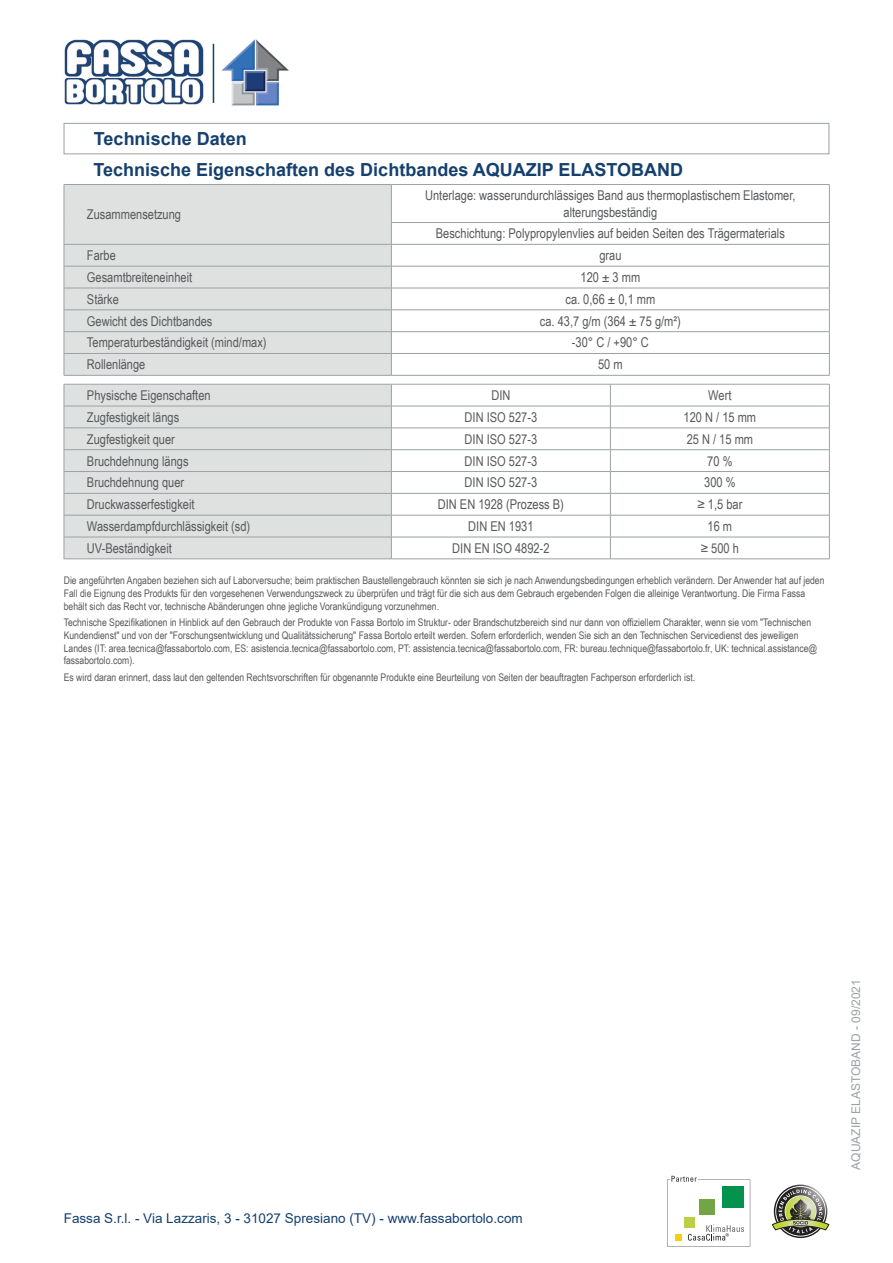
<style>
.page{position:relative;width:893px;height:1263px;background:#fff}
.page>*{position:absolute;margin:0;border:0;box-sizing:border-box;transform-origin:0 0}
.Titolo{font:700 18px "Arial";color:#15406e}
.normale_centrato{font:13.5px/16.2px "Arial Narrow";color:#57585a;text-align:center}
.normale_sx{font:13.5px "Arial Narrow";color:#57585a}
.t1{font:13.5px "Arial";color:#15406e}
.t2{font:12px "Arial";color:#9ba1a4}
.Disclaimer{font:10.5px/12.6px "Arial Narrow";color:#57585a}
</style>
<div class="page">
<svg style="left:667px;top:1176px;width:83px;height:71px"></svg>
<svg style="left:772px;top:1186px;width:57px;height:50px"></svg>
<img style="left:64px;top:39px;width:140px;height:66px">
<hr style="left:213px;top:44px;width:1px;height:59px;background:#15406e">
<img style="left:221px;top:39px;width:68px;height:67px">
<div style="left:64px;top:123px;width:765px;height:31px;border:1px solid #9ba1a4"></div>
<div style="left:65px;top:185px;width:326px;height:190px;background:#dfe1e1"></div>
<hr style="left:64px;top:184px;width:327px;height:1px;background:#9ba1a4">
<hr style="left:64px;top:185px;width:1px;height:37px;background:#9ba1a4">
<hr style="left:391px;top:184px;width:439px;height:1px;background:#9ba1a4">
<hr style="left:391px;top:185px;width:1px;height:37px;background:#9ba1a4">
<hr style="left:829px;top:185px;width:1px;height:37px;background:#9ba1a4">
<hr style="left:391px;top:222px;width:439px;height:1px;background:#9ba1a4">
<hr style="left:64px;top:244px;width:327px;height:1px;background:#9ba1a4">
<hr style="left:391px;top:244px;width:439px;height:1px;background:#9ba1a4">
<hr style="left:64px;top:266px;width:327px;height:1px;background:#9ba1a4">
<hr style="left:391px;top:266px;width:439px;height:1px;background:#9ba1a4">
<hr style="left:64px;top:288px;width:327px;height:1px;background:#9ba1a4">
<hr style="left:391px;top:288px;width:439px;height:1px;background:#9ba1a4">
<hr style="left:64px;top:310px;width:327px;height:1px;background:#9ba1a4">
<hr style="left:391px;top:310px;width:439px;height:1px;background:#9ba1a4">
<hr style="left:64px;top:331px;width:327px;height:1px;background:#9ba1a4">
<hr style="left:391px;top:331px;width:439px;height:1px;background:#9ba1a4">
<hr style="left:64px;top:353px;width:327px;height:1px;background:#9ba1a4">
<svg style="left:64px;top:222px;width:1px;height:153px"></svg>
<hr style="left:64px;top:375px;width:327px;height:1px;background:#9ba1a4">
<hr style="left:391px;top:353px;width:439px;height:1px;background:#9ba1a4">
<svg style="left:391px;top:223px;width:1px;height:152px"></svg>
<svg style="left:829px;top:223px;width:1px;height:152px"></svg>
<hr style="left:391px;top:375px;width:439px;height:1px;background:#9ba1a4">
<div style="left:65px;top:385px;width:326px;height:174px;background:#dfe1e1"></div>
<hr style="left:64px;top:384px;width:327px;height:1px;background:#9ba1a4">
<hr style="left:391px;top:384px;width:219px;height:1px;background:#9ba1a4">
<hr style="left:610px;top:384px;width:220px;height:1px;background:#9ba1a4">
<hr style="left:64px;top:406px;width:327px;height:1px;background:#9ba1a4">
<hr style="left:391px;top:406px;width:219px;height:1px;background:#9ba1a4">
<hr style="left:610px;top:406px;width:220px;height:1px;background:#9ba1a4">
<hr style="left:64px;top:428px;width:327px;height:1px;background:#9ba1a4">
<hr style="left:391px;top:428px;width:219px;height:1px;background:#9ba1a4">
<hr style="left:610px;top:428px;width:220px;height:1px;background:#9ba1a4">
<hr style="left:64px;top:449px;width:327px;height:1px;background:#9ba1a4">
<hr style="left:391px;top:449px;width:219px;height:1px;background:#9ba1a4">
<hr style="left:610px;top:449px;width:220px;height:1px;background:#9ba1a4">
<hr style="left:64px;top:471px;width:327px;height:1px;background:#9ba1a4">
<hr style="left:391px;top:471px;width:219px;height:1px;background:#9ba1a4">
<hr style="left:610px;top:471px;width:220px;height:1px;background:#9ba1a4">
<hr style="left:64px;top:493px;width:327px;height:1px;background:#9ba1a4">
<hr style="left:391px;top:493px;width:219px;height:1px;background:#9ba1a4">
<hr style="left:610px;top:493px;width:220px;height:1px;background:#9ba1a4">
<hr style="left:64px;top:515px;width:327px;height:1px;background:#9ba1a4">
<hr style="left:391px;top:515px;width:219px;height:1px;background:#9ba1a4">
<hr style="left:610px;top:515px;width:220px;height:1px;background:#9ba1a4">
<hr style="left:64px;top:537px;width:327px;height:1px;background:#9ba1a4">
<svg style="left:64px;top:384px;width:1px;height:175px"></svg>
<hr style="left:64px;top:559px;width:327px;height:1px;background:#9ba1a4">
<hr style="left:391px;top:537px;width:219px;height:1px;background:#9ba1a4">
<svg style="left:391px;top:384px;width:1px;height:175px"></svg>
<hr style="left:391px;top:559px;width:219px;height:1px;background:#9ba1a4">
<hr style="left:610px;top:537px;width:220px;height:1px;background:#9ba1a4">
<svg style="left:610px;top:384px;width:1px;height:175px"></svg>
<svg style="left:829px;top:384px;width:1px;height:175px"></svg>
<hr style="left:610px;top:559px;width:220px;height:1px;background:#9ba1a4">
<p class="Titolo" style="left:94px;top:126px;width:154px">Technische Daten</p>
<p class="Titolo" style="left:94px;top:157px;width:591px">Technische Eigenschaften des Dichtbandes AQUAZIP ELASTOBAND</p>
<p class="normale_sx" style="left:87px;top:205px;width:96px">Zusammensetzung</p>
<p class="normale_centrato" style="left:425px;top:187px;width:372px">Unterlage: wasserundurchlässiges Band aus thermoplastischem Elastomer, alterungsbeständig</p>
<p class="normale_centrato" style="left:436px;top:225px;width:350px">Beschichtung: Polypropylenvlies auf beiden Seiten des Trägermaterials</p>
<p class="normale_sx" style="left:87px;top:245px;width:30px">Farbe</p>
<p class="normale_centrato" style="left:599px;top:247px;width:24px">grau</p>
<p class="normale_sx" style="left:87px;top:267px;width:107px">Gesamtbreiteneinheit</p>
<p class="normale_centrato" style="left:580px;top:269px;width:61px">120 ± 3 mm</p>
<p class="normale_sx" style="left:87px;top:289px;width:33px">Stärke</p>
<p class="normale_centrato" style="left:565px;top:290px;width:91px">ca. 0,66 ± 0,1 mm</p>
<p class="normale_sx" style="left:87px;top:311px;width:127px">Gewicht des Dichtbandes</p>
<p class="normale_centrato" style="left:540px;top:312px;width:142px">ca. 43,7 g/m (364 ± 75 g/m²)</p>
<p class="normale_sx" style="left:87px;top:333px;width:181px">Temperaturbeständigkeit (mind/max)</p>
<p class="normale_centrato" style="left:572px;top:334px;width:78px">-30° C / +90° C</p>
<p class="normale_sx" style="left:87px;top:355px;width:60px">Rollenlänge</p>
<p class="normale_centrato" style="left:598px;top:356px;width:26px">50 m</p>
<p class="normale_sx" style="left:87px;top:385px;width:125px">Physische Eigenschaften</p>
<p class="normale_centrato" style="left:491px;top:387px;width:21px">DIN</p>
<p class="normale_centrato" style="left:708px;top:387px;width:25px">Wert</p>
<p class="normale_sx" style="left:87px;top:407px;width:94px">Zugfestigkeit längs</p>
<p class="normale_centrato" style="left:465px;top:408px;width:74px">DIN ISO 527-3</p>
<p class="normale_centrato" style="left:684px;top:408px;width:74px">120 N / 15 mm</p>
<p class="normale_sx" style="left:87px;top:429px;width:89px">Zugfestigkeit quer</p>
<p class="normale_centrato" style="left:465px;top:430px;width:74px">DIN ISO 527-3</p>
<p class="normale_centrato" style="left:687px;top:430px;width:68px">25 N / 15 mm</p>
<p class="normale_sx" style="left:87px;top:451px;width:103px">Bruchdehnung längs</p>
<p class="normale_centrato" style="left:465px;top:452px;width:74px">DIN ISO 527-3</p>
<p class="normale_centrato" style="left:707px;top:452px;width:27px">70 %</p>
<p class="normale_sx" style="left:87px;top:473px;width:99px">Bruchdehnung quer</p>
<p class="normale_centrato" style="left:465px;top:474px;width:74px">DIN ISO 527-3</p>
<p class="normale_centrato" style="left:704px;top:474px;width:33px">300 %</p>
<p class="normale_sx" style="left:87px;top:494px;width:109px">Druckwasserfestigkeit</p>
<p class="normale_centrato" style="left:438px;top:496px;width:128px">DIN EN 1928 (Prozess B)</p>
<p class="normale_centrato" style="left:697px;top:496px;width:46px">≥ 1,5 bar</p>
<p class="normale_sx" style="left:87px;top:516px;width:165px">Wasserdampfdurchlässigkeit (sd)</p>
<p class="normale_centrato" style="left:468px;top:518px;width:67px">DIN EN 1931</p>
<p class="normale_centrato" style="left:708px;top:518px;width:26px">16 m</p>
<p class="normale_sx" style="left:87px;top:538px;width:86px">UV-Beständigkeit</p>
<p class="normale_centrato" style="left:452px;top:539px;width:99px">DIN EN ISO 4892-2</p>
<p class="normale_centrato" style="left:701px;top:539px;width:40px">≥ 500 h</p>
<p class="Disclaimer" style="left:64px;top:574px;width:762px">Die angeführten Angaben beziehen sich auf Laborversuche; beim praktischen Baustellengebrauch könnten sie sich je nach Anwendungsbedingungen erheblich verändern. Der Anwender hat auf jeden<br>Fall die Eignung des Produkts für den vorgesehenen Verwendungszweck zu überprüfen und trägt für die sich aus dem Gebrauch ergebenden Folgen die alleinige Verantwortung. Die Firma Fassa behält sich das Recht vor, technische Abänderungen ohne jegliche Vorankündigung vorzunehmen.</p>
<p class="Disclaimer" style="left:64px;top:616px;width:755px">Technische Spezifikationen in Hinblick auf den Gebrauch der Produkte von Fassa Bortolo im Struktur- oder Brandschutzbereich sind nur dann von offiziellem Charakter, wenn sie vom "Technischen Kundendienst" und von der "Forschungsentwicklung und Qualitätssicherung" Fassa Bortolo erteilt werden. Sofern erforderlich, wenden Sie sich an den Technischen Servicedienst des jeweiligen Landes (IT: area.tecnica@fassabortolo.com, ES: asistencia.tecnica@fassabortolo.com, PT: assistencia.tecnica@fassabortolo.com, FR: bureau.technique@fassabortolo.fr, UK: technical.assistance@ fassabortolo.com).</p>
<p class="Disclaimer" style="left:64px;top:671px;width:633px">Es wird daran erinnert, dass laut den geltenden Rechtsvorschriften für obgenannte Produkte eine Beurteilung von Seiten der beauftragten Fachperson erforderlich ist.</p>
<p class="t1" style="left:64px;top:1208px;width:460px">Fassa S.r.l. - Via Lazzaris, 3 - 31027 Spresiano (TV) - www.fassabortolo.com</p>
<p class="t2" style="left:848px;top:1170px;width:192px;rotate:-90deg">AQUAZIP ELASTOBAND - 09/2021</p>
</div>
